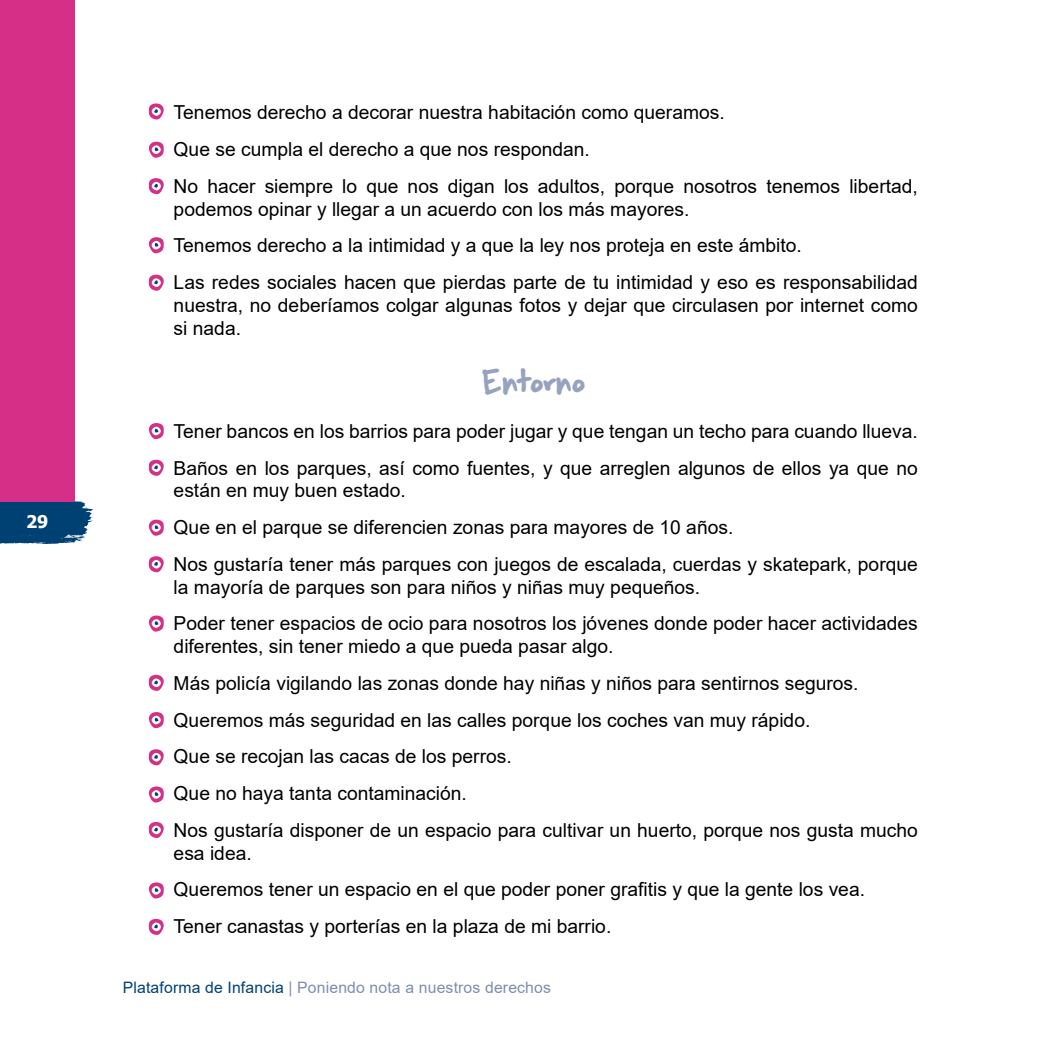
<style>
.page{position:relative;width:1042px;height:1042px;background:#fff}
.page>*{position:absolute;margin:0;border:0;box-sizing:border-box;transform-origin:0 0}
.t1{font:22.75px "Gorri Sans";color:#97a2bf}
.t2{font:19.25px/36.8px "Arial";color:#000}
.t3{font:700 17.5px "Tahoma";color:#fff}
.t4{font:15.75px "Arial";letter-spacing:.01em;color:#7e8eb0}
.s1{color:#004174}
</style>
<div class="page">
<svg style="left:0;top:500px;width:93px;height:44px;background:#1f5583"></svg>
<div style="left:0;top:0;width:74px;height:501px;background:#d62f87"></div>
<svg style="left:149px;top:103px;width:15px;height:17px"></svg>
<svg style="left:148px;top:141px;width:16px;height:17px"></svg>
<svg style="left:149px;top:178px;width:15px;height:17px"></svg>
<svg style="left:148px;top:237px;width:16px;height:17px"></svg>
<svg style="left:149px;top:274px;width:15px;height:17px"></svg>
<svg style="left:148px;top:423px;width:16px;height:17px"></svg>
<svg style="left:149px;top:459px;width:15px;height:17px"></svg>
<svg style="left:148px;top:519px;width:16px;height:17px"></svg>
<svg style="left:149px;top:556px;width:15px;height:17px"></svg>
<svg style="left:148px;top:615px;width:16px;height:17px"></svg>
<svg style="left:149px;top:674px;width:15px;height:17px"></svg>
<svg style="left:148px;top:712px;width:16px;height:17px"></svg>
<svg style="left:149px;top:749px;width:15px;height:17px"></svg>
<svg style="left:148px;top:786px;width:16px;height:17px"></svg>
<svg style="left:149px;top:822px;width:15px;height:16px"></svg>
<svg style="left:148px;top:882px;width:16px;height:17px"></svg>
<svg style="left:149px;top:918px;width:15px;height:17px"></svg>
<p class="t3" style="left:26px;top:509px;width:24px">29</p>
<p class="t2" style="left:174px;top:94px;width:746px">Tenemos derecho a decorar nuestra habitación como queramos.<br>Que se cumpla el derecho a que nos respondan.<br>No hacer siempre lo que nos digan los adultos, porque nosotros tenemos libertad,</p>
<p class="t2" style="left:174px;top:190px;width:746px">podemos opinar y llegar a un acuerdo con los más mayores.<br>Tenemos derecho a la intimidad y a que la ley nos proteja en este ámbito.<br>Las redes sociales hacen que pierdas parte de tu intimidad y eso es responsabilidad</p>
<p class="t2" style="left:174px;top:293px;width:746px;line-height:22.8px">nuestra, no deberíamos colgar algunas fotos y dejar que circulasen por internet como si nada.</p>
<p class="t1" style="left:482px;top:364px;width:105px">Entorno</p>
<p class="t2" style="left:174px;top:412px;width:746px">Tener bancos en los barrios para poder jugar y que tengan un techo para cuando llueva.<br>Baños en los parques, así como fuentes, y que arreglen algunos de ellos ya que no</p>
<p class="t2" style="left:174px;top:472px;width:746px">están en muy buen estado.<br>Que en el parque se diferencien zonas para mayores de 10 años.<br>Nos gustaría tener más parques con juegos de escalada, cuerdas y skatepark, porque</p>
<p class="t2" style="left:174px;top:568px;width:746px">la mayoría de parques son para niños y niñas muy pequeños.<br>Poder tener espacios de ocio para nosotros los jóvenes donde poder hacer actividades</p>
<p class="t2" style="left:174px;top:628px;width:746px">diferentes, sin tener miedo a que pueda pasar algo.<br>Más policía vigilando las zonas donde hay niñas y niños para sentirnos seguros.<br>Queremos más seguridad en las calles porque los coches van muy rápido.<br>Que se recojan las cacas de los perros.<br>Que no haya tanta contaminación.<br>Nos gustaría disponer de un espacio para cultivar un huerto, porque nos gusta mucho</p>
<p class="t2" style="left:174px;top:834px;width:693px">esa idea.<br>Queremos tener un espacio en el que poder poner grafitis y que la gente los vea.<br>Tener canastas y porterías en la plaza de mi barrio.</p>
<p class="t4" style="left:123px;top:977px;width:430px"><span class="s1">Plataforma de Infancia</span> | Poniendo nota a nuestros derechos</p>
</div>
